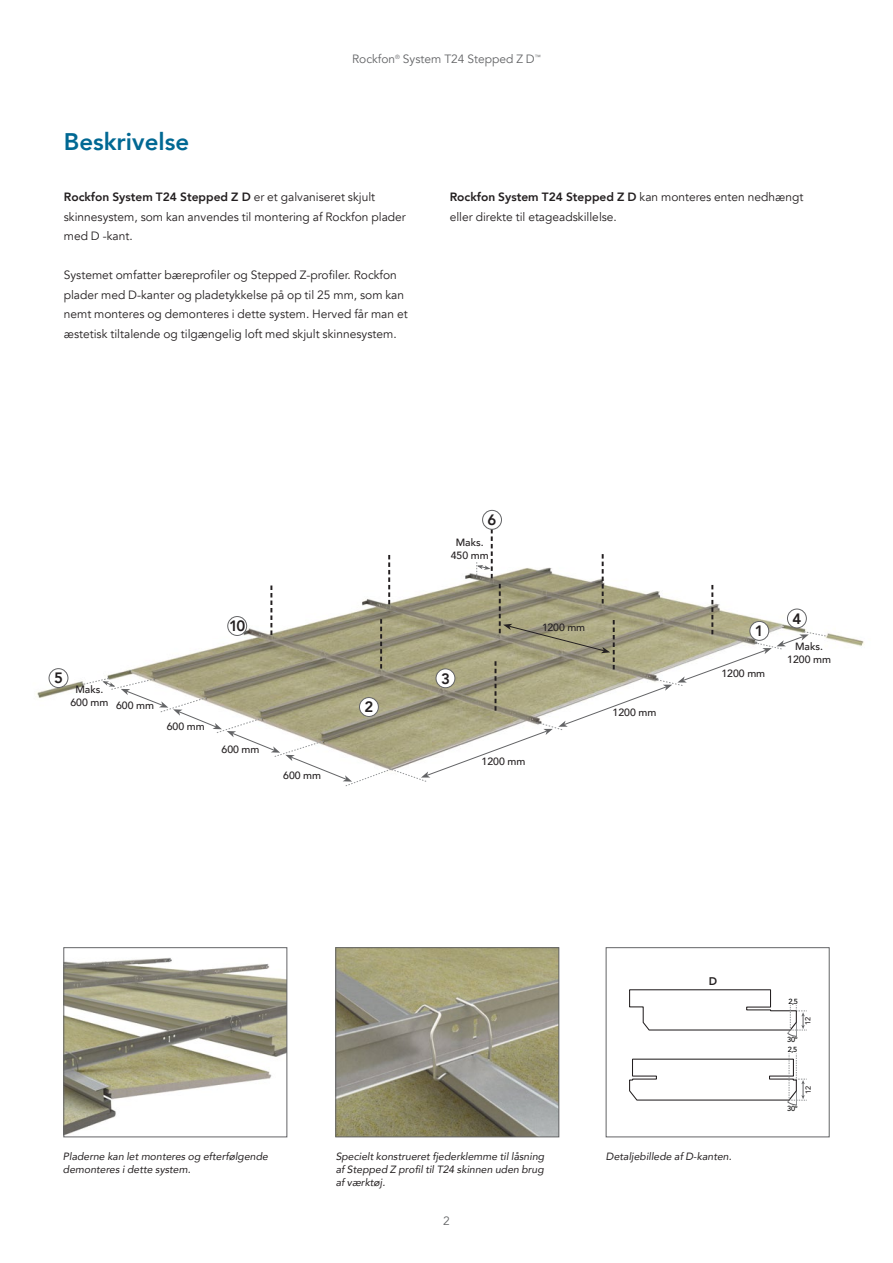
<style>
.page{position:relative;width:893px;height:1263px;background:#fff}
.page>*{position:absolute;margin:0;border:0;box-sizing:border-box;transform-origin:0 0}
.t1{font:800 24px "Avenir";color:#006893}
.t2{font:800 15px "Avenir";color:#231f20}
.t3{font:12px/19.5px "Avenir";color:#231f20}
.t4{font:12px "Avenir";color:#636466}
.t5{font:800 10.95px "Avenir";color:#231f20}
.t6{font:italic 10.5px/12.6px "Avenir";color:#231f20;text-align:justify}
.t7{font:500 10.5px/12.6px "Avenir";color:#231f20;text-align:center}
.t8{font:500 7.35px "Avenir";color:#000}
.t9{font:500 7.35px "Avenir";color:#231f20}
.s1{font-weight:800}
</style>
<div class="page">
<img style="left:338px;top:949px;width:219px;height:186px">
<div style="left:336px;top:947px;width:223px;height:190px;border:1px solid #636466"></div>
<svg style="left:629px;top:1053px;width:178px;height:52px"></svg>
<svg style="left:629px;top:989px;width:178px;height:48px"></svg>
<div style="left:606px;top:947px;width:223px;height:190px;border:1px solid #636466"></div>
<img style="left:66px;top:958px;width:219px;height:177px">
<div style="left:64px;top:947px;width:223px;height:190px;border:1px solid #636466"></div>
<div style="left:49px;top:668px;width:19px;height:20px;border:1px solid #636466;border-radius:50%"></div>
<div style="left:482px;top:510px;width:20px;height:19px;border:1px solid #636466;border-radius:50%"></div>
<svg style="left:83px;top:529px;width:743px;height:257px"></svg>
<h1 class="t1" style="left:64px;top:123px;width:127px">Beskrivelse</h1>
<p class="t4" style="left:352px;top:52px;width:190px">Rockfon<sup>®</sup> System T24 Stepped Z D<sup>™</sup></p>
<p class="t3" style="left:64px;top:188px;width:344px"><span class="s1">Rockfon System T24 Stepped Z D</span> er et galvaniseret skjult skinnesystem, som kan anvendes til montering af Rockfon plader med D -kant.</p>
<p class="t3" style="left:64px;top:266px;width:345px">Systemet omfatter bæreprofiler og Stepped Z-profiler. Rockfon plader med D-kanter og pladetykkelse på op til 25 mm, som kan nemt monteres og demonteres i dette system. Herved får man et æstetisk tiltalende og tilgængelig loft med skjult skinnesystem.</p>
<p class="t3" style="left:450px;top:188px;width:355px"><span class="s1">Rockfon System T24 Stepped Z D</span> kan monteres enten nedhængt eller direkte til etageadskillelse.</p>
<p class="t2" style="left:488px;top:508px;width:10px">6</p>
<p class="t7" style="left:451px;top:536px;width:39px">Maks.<br>450 mm</p>
<p class="t2" style="left:229px;top:614px;width:18px">10</p>
<p class="t2" style="left:755px;top:619px;width:10px">1</p>
<p class="t7" style="left:542px;top:620px;width:45px">1200 mm</p>
<p class="t2" style="left:54px;top:666px;width:10px">5</p>
<p class="t2" style="left:441px;top:667px;width:10px">3</p>
<p class="t7" style="left:70px;top:682px;width:39px">Maks.<br>600 mm</p>
<p class="t2" style="left:364px;top:695px;width:10px">2</p>
<p class="t7" style="left:116px;top:699px;width:39px">600 mm</p>
<p class="t7" style="left:167px;top:720px;width:39px">600 mm</p>
<p class="t7" style="left:222px;top:743px;width:39px">600 mm</p>
<p class="t7" style="left:283px;top:768px;width:39px">600 mm</p>
<p class="t7" style="left:482px;top:755px;width:45px">1200 mm</p>
<p class="t7" style="left:613px;top:706px;width:45px">1200 mm</p>
<p class="t7" style="left:721px;top:667px;width:45px">1200 mm</p>
<p class="t2" style="left:792px;top:607px;width:10px">4</p>
<p class="t7" style="left:787px;top:639px;width:45px">Maks.<br>1200 mm</p>
<p class="t5" style="left:709px;top:972px;width:10px">D</p>
<p class="t6" style="left:63px;top:1150px;width:206px">Pladerne kan let monteres og efterfølgende demonteres i dette system.</p>
<p class="t6" style="left:606px;top:1150px;width:127px">Detaljebillede af D-kanten.</p>
<p class="t6" style="left:336px;top:1150px;width:210px">Specielt konstrueret fjederklemme til låsning af Stepped Z profil til T24 skinnen uden brug af værktøj.</p>
<p class="t4" style="left:443px;top:1213px;width:8px">2</p>
<p class="t8" style="left:789px;top:995px;width:11px">2,5</p>
<p class="t9" style="left:802px;top:1024px;width:9px;rotate:-90deg">12</p>
<p class="t8" style="left:787px;top:1033px;width:12px">30°</p>
<p class="t8" style="left:788px;top:1043px;width:11px">2,5</p>
<p class="t9" style="left:802px;top:1094px;width:9px;rotate:-90deg">12</p>
<p class="t8" style="left:787px;top:1102px;width:12px">30°</p>
</div>
